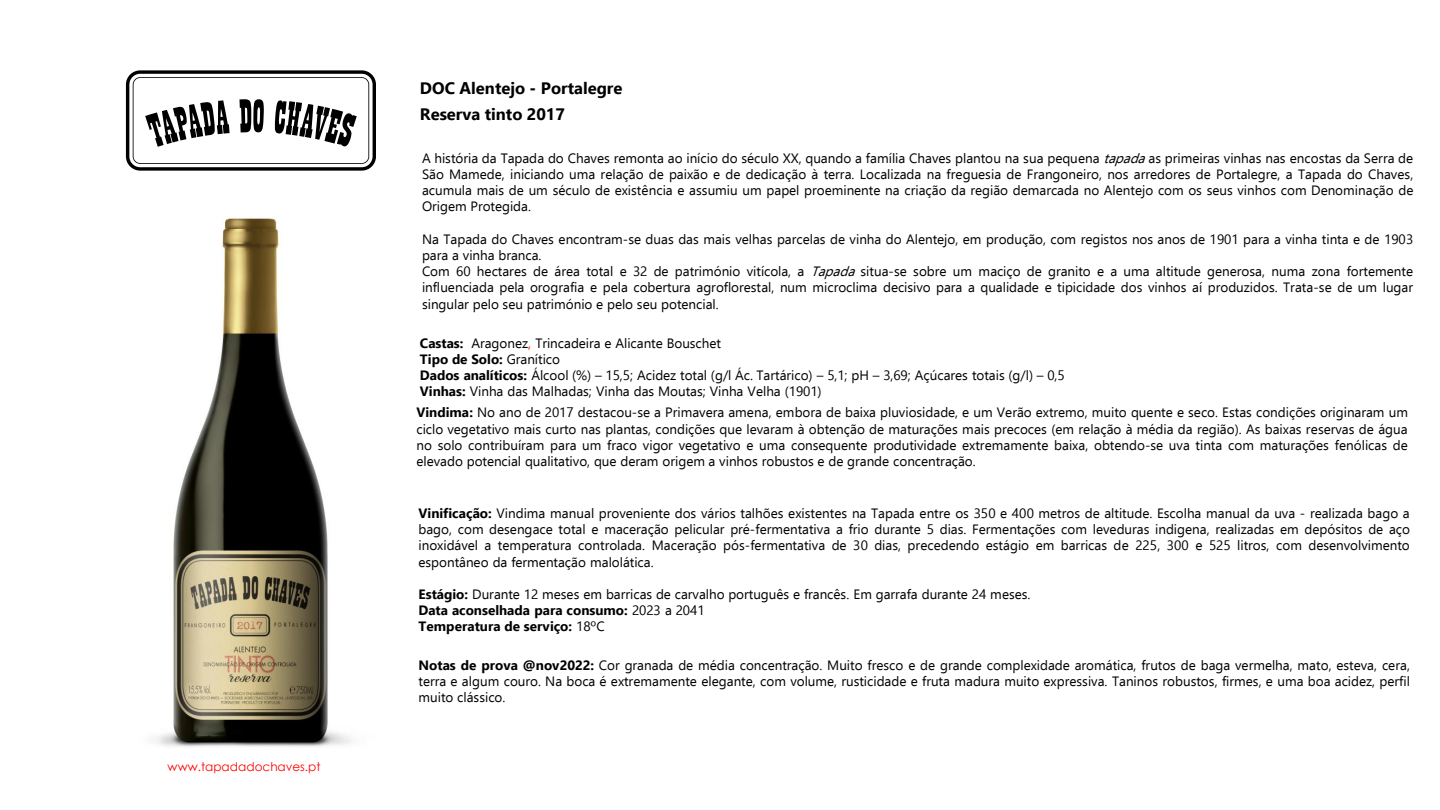
<style>
.page{position:relative;width:1440px;height:810px;background:#fff}
.page>*{position:absolute;margin:0;border:0;box-sizing:border-box;transform-origin:0 0}
.t1{font:700 16.5px "Ebrima";color:#000}
.t2{font:13.5px/16.2px "Ebrima";color:#000;text-align:justify}
.t3{font:700 13.5px "Ebrima";color:#000}
.t4{font:12px "Century Gothic";color:#f00}
.s1{font-style:italic}
.s2{font-weight:700}
.s3{color:#f00}
.s4{font-weight:400}
</style>
<div class="page">
<img style="left:154px;top:217px;width:198px;height:530px">
<svg style="left:126px;top:70px;width:250px;height:101px"></svg>
<p class="t4" style="left:168px;top:759px;width:155px">www.tapadadochaves.pt</p>
<p class="t1" style="left:420px;top:78px;width:204px">DOC Alentejo - Portalegre</p>
<p class="t1" style="left:420px;top:103px;width:146px">Reserva tinto 2017</p>
<p class="t2" style="left:422px;top:149px;width:993px">A história da Tapada do Chaves remonta ao início do século XX, quando a família Chaves plantou na sua pequena <span class="s1">tapada</span>as primeiras vinhas nas encostas da Serra de São Mamede, iniciando uma relação de paixão e de dedicação à terra. Localizada na freguesia de Frangoneiro, nos arredores de Portalegre, a Tapada do Chaves, acumula mais de um século de existência e assumiu um papel proeminente na criação da região demarcada no Alentejo com os seus vinhos com Denominação de Origem Protegida.</p>
<p class="t2" style="left:422px;top:230px;width:993px">Na Tapada do Chaves encontram-se duas das mais velhas parcelas de vinha do Alentejo, em produção, com registos nos anos de 1901 para a vinha tinta e de 1903 para a vinha branca.</p>
<p class="t2" style="left:422px;top:262px;width:993px">Com 60 hectares de área total e 32 de património vitícola, a <span class="s1">Tapada</span> situa-se sobre um maciço de granito e a uma altitude generosa, numa zona fortemente influenciada pela orografia e pela cobertura agroflorestal, num microclima decisivo para a qualidade e tipicidade dos vinhos aí produzidos. Trata-se de um lugar singular pelo seu património e pelo seu potencial.</p>
<p class="t2" style="left:420px;top:334px;width:303px"><span class="s2">Castas:</span> Aragonez<span class="s3">,</span> Trincadeira e Alicante Bouschet</p>
<p class="t3" style="left:420px;top:350px;width:142px">Tipo de Solo: <span class="s4">Granítico</span></p>
<p class="t2" style="left:420px;top:366px;width:646px"><span class="s2">Dados analíticos:</span> Álcool (%) – 15,5; Acidez total (g/l Ác. Tartárico) – 5,1; pH – 3,69; Açúcares totais (g/l) – 0,5</p>
<p class="t2" style="left:420px;top:382px;width:403px"><span class="s2">Vinhas:</span> Vinha das Malhadas; Vinha das Moutas; Vinha Velha (1901)</p>
<p class="t2" style="left:416px;top:403px;width:993px"><span class="s2">Vindima:</span> No ano de 2017 destacou-se a Primavera amena, embora de baixa pluviosidade, e um Verão extremo, muito quente e seco. Estas condições originaram um ciclo vegetativo mais curto nas plantas, condições que levaram à obtenção de maturações mais precoces (em relação à média da região). As baixas reservas de água no solo contribuíram para um fraco vigor vegetativo e uma consequente produtividade extremamente baixa, obtendo-se uva tinta com maturações fenólicas de elevado potencial qualitativo, que deram origem a vinhos robustos e de grande concentração.</p>
<p class="t2" style="left:419px;top:504px;width:993px"><span class="s2">Vinificação:</span> Vindima manual proveniente dos vários talhões existentes na Tapada entre os 350 e 400 metros de altitude. Escolha manual da uva - realizada bago a bago, com desengace total e maceração pelicular pré-fermentativa a frio durante 5 dias. Fermentações com leveduras indigena, realizadas em depósitos de aço inoxidável a temperatura controlada. Maceração pós-fermentativa de 30 dias, precedendo estágio em barricas de 225, 300 e 525 litros, com desenvolvimento espontâneo da fermentação malolática.</p>
<p class="t2" style="left:419px;top:585px;width:613px"><span class="s2">Estágio:</span> Durante 12 meses em barricas de carvalho português e francês. Em garrafa durante 24 meses.</p>
<p class="t3" style="left:419px;top:602px;width:288px">Data aconselhada para consumo: <span class="s4">2023 a 2041</span></p>
<p class="t3" style="left:419px;top:618px;width:188px">Temperatura de serviço: <span class="s4">18ºC</span></p>
<p class="t2" style="left:419px;top:656px;width:993px"><span class="s2">Notas de prova @nov2022:</span> Cor granada de média concentração. Muito fresco e de grande complexidade aromática, frutos de baga vermelha, mato, esteva, cera, terra e algum couro. Na boca é extremamente elegante, com volume, rusticidade e fruta madura muito expressiva. Taninos robustos, firmes, e uma boa acidez, perfil muito clássico.</p>
</div>
